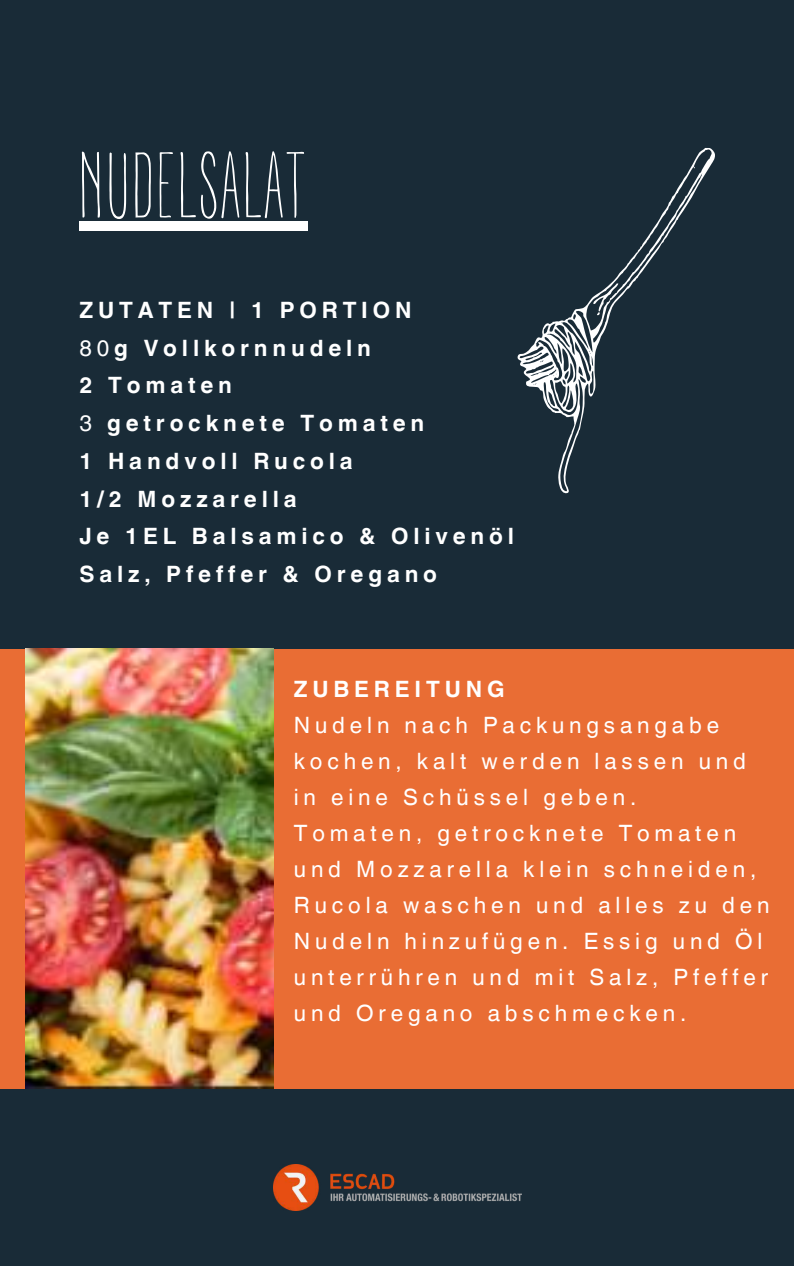
<style>
.page{position:relative;width:794px;height:1266px;background:#fff}
.page>*{position:absolute;margin:0;border:0;box-sizing:border-box;transform-origin:0 0}
.t1{font:90.07px "A Day Without Sun";letter-spacing:.05em;color:#fff}
.t2{font:22.5px/36px "Helvetica World";letter-spacing:.215em;color:#fff}
.t3{font:700 22.5px/37.7px "Helvetica World";letter-spacing:.215em;color:#fff}
.s1{font-weight:400}
</style>
<div class="page">
<div style="left:0;top:0;width:793px;height:1266px;background:#192b37"></div>
<div style="left:0;top:649px;width:793px;height:439px;background:#e96d34"></div>
<img style="left:273px;top:1164px;width:248px;height:46px">
<img style="left:26px;top:649px;width:247px;height:439px">
<svg style="left:517px;top:147px;width:197px;height:347px"></svg>
<div style="left:79px;top:222px;width:228px;height:9px;background:#fff"></div>
<h1 class="t1" style="left:79px;top:133px;width:225px">NUDELSALAT</h1>
<p class="t3" style="left:79px;top:291px;width:436px">ZUTATEN | 1 PORTION<br><span class="s1">80</span>g Vollkornnudeln<br>2 Tomaten<br><span class="s1">3</span> getrocknete Tomaten<br>1 Handvoll Rucola<br>1/2 Mozzarella<br>Je 1EL Balsamico &amp; Olivenöl<br>Salz, Pfeffer &amp; Oregano</p>
<p class="t3" style="left:294px;top:670px;width:212px">ZUBEREITUNG</p>
<p class="t2" style="left:294px;top:707px;width:477px">Nudeln nach Packungsangabe kochen, kalt werden lassen und in eine Schüssel geben.<br>Tomaten, getrocknete Tomaten und Mozzarella klein schneiden,<br>Rucola waschen und alles zu den<br>Nudeln hinzufügen. Essig und Öl unterrühren und mit Salz, Pfeffer und Oregano abschmecken.</p>
</div>
